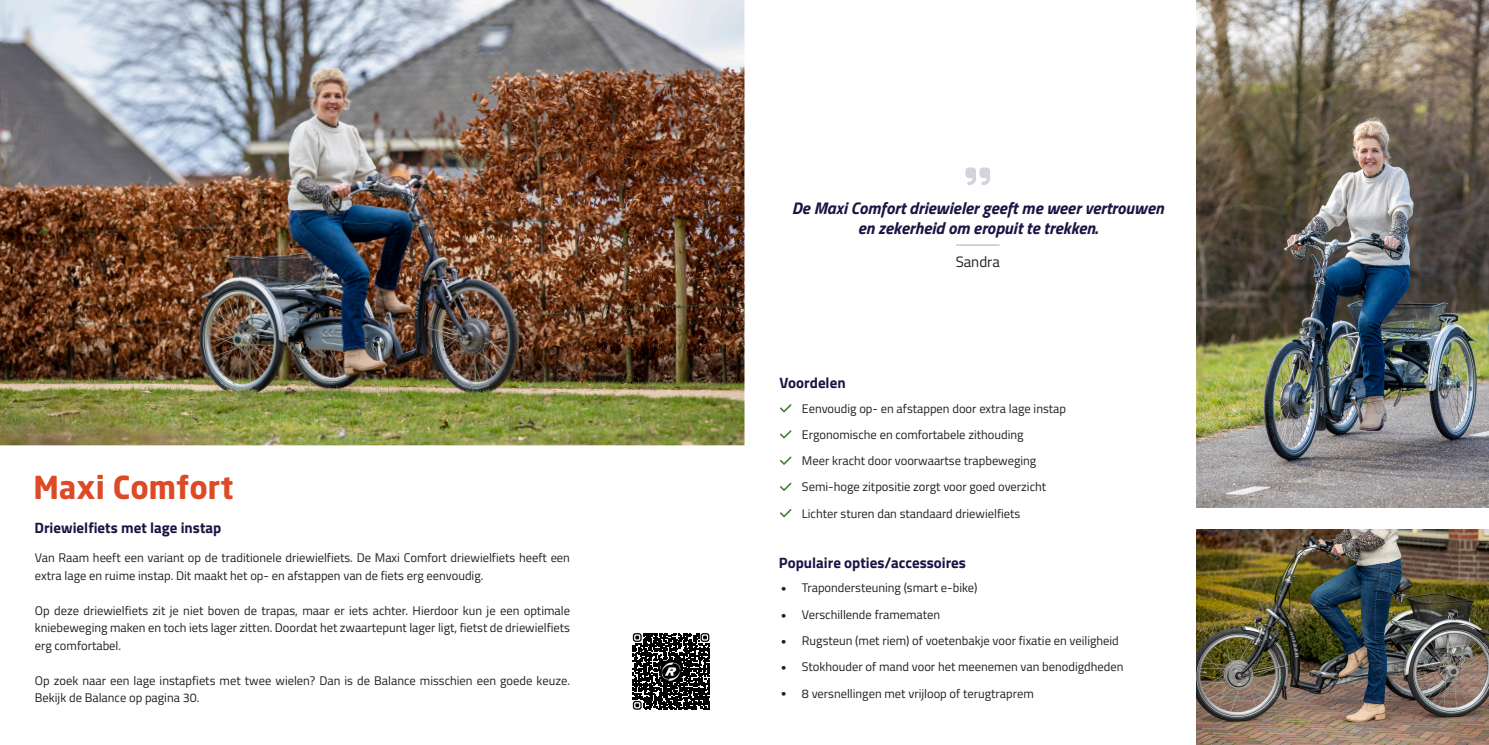
<style>
.page{position:relative;width:1489px;height:745px;background:#fff}
.page>*{position:absolute;margin:0;border:0;box-sizing:border-box;transform-origin:0 0}
.Titel{font:700 31.25px "Neo Sans VR";color:#dc4a26}
.Citaat{font:italic 700 16.88px "Titillium Web";color:#1d1344}
.Tussenkopje{font:700 15px "Titillium Web";color:#1d1344}
.Citaat-2{font:15px "Titillium Web";color:#231f20}
.Gewone_tekst{font:12.5px/17.5px "Titillium Web";color:#231f20}
.Voordelen_en_opties{font:12.5px "Titillium Web";color:#231f20}
</style>
<div class="page">
<img style="left:1196px;top:529px;width:292px;height:215px">
<img style="left:0;top:0;width:744px;height:445px">
<img style="left:1196px;top:0;width:292px;height:507px">
<svg style="left:780px;top:404px;width:11px;height:8px"></svg>
<svg style="left:780px;top:430px;width:11px;height:8px"></svg>
<svg style="left:780px;top:456px;width:11px;height:8px"></svg>
<svg style="left:780px;top:482px;width:11px;height:8px"></svg>
<svg style="left:780px;top:509px;width:11px;height:8px"></svg>
<svg style="left:965px;top:167px;width:25px;height:18px"></svg>
<hr style="left:955px;top:244px;width:44px;height:1px;background:#afa2be">
<svg style="left:632px;top:635px;width:78px;height:75px"></svg>
<svg style="left:633px;top:633px;width:76px;height:76px"></svg>
<p class="Titel" style="left:33px;top:474px;width:201px">Maxi Comfort</p>
<p class="Tussenkopje" style="left:34px;top:516px;width:188px">Driewielfiets met lage instap</p>
<p class="Gewone_tekst" style="left:35px;top:548px;width:536px">Van Raam heeft een variant op de traditionele driewielfiets. De Maxi Comfort driewielfiets heeft een extra lage en ruime instap. Dit maakt het op- en afstappen van de fiets erg eenvoudig.</p>
<p class="Gewone_tekst" style="left:35px;top:600px;width:536px;text-align:justify">Op deze driewielfiets zit je niet boven de trapas, maar er iets achter. Hierdoor kun je een optimale kniebeweging maken en toch iets lager zitten. Doordat het zwaartepunt lager ligt, fietst de driewielfiets erg comfortabel.</p>
<p class="Gewone_tekst" style="left:35px;top:670px;width:536px">Op zoek naar een lage instapfiets met twee wielen? Dan is de Balance misschien een goede keuze.<br>Bekijk de Balance op pagina 30.</p>
<p class="Citaat" style="left:791px;top:194px;width:373px">De Maxi Comfort driewieler geeft me weer vertrouwen</p>
<p class="Citaat" style="left:857px;top:214px;width:241px">en zekerheid om eropuit te trekken.</p>
<p class="Citaat-2" style="left:955px;top:250px;width:46px">Sandra</p>
<p class="Tussenkopje" style="left:779px;top:371px;width:68px">Voordelen</p>
<p class="Voordelen_en_opties" style="left:801px;top:399px;width:266px">Eenvoudig op- en afstappen door extra lage instap</p>
<p class="Voordelen_en_opties" style="left:801px;top:425px;width:223px">Ergonomische en comfortabele zithouding</p>
<p class="Voordelen_en_opties" style="left:801px;top:451px;width:236px">Meer kracht door voorwaartse trapbeweging</p>
<p class="Voordelen_en_opties" style="left:801px;top:477px;width:246px">Semi-hoge zitpositie zorgt voor goed overzicht</p>
<p class="Voordelen_en_opties" style="left:801px;top:504px;width:220px">Lichter sturen dan standaard driewielfiets</p>
<p class="Tussenkopje" style="left:778px;top:551px;width:189px">Populaire opties/accessoires</p>
<p class="Voordelen_en_opties" style="left:801px;top:578px;width:177px">Trapondersteuning (smart e-bike)</p>
<p class="Voordelen_en_opties" style="left:801px;top:604px;width:140px">Verschillende framematen</p>
<p class="Voordelen_en_opties" style="left:801px;top:631px;width:318px">Rugsteun (met riem) of voetenbakje voor fixatie en veiligheid</p>
<p class="Voordelen_en_opties" style="left:801px;top:657px;width:323px">Stokhouder of mand voor het meenemen van benodigdheden</p>
<p class="Voordelen_en_opties" style="left:801px;top:683px;width:233px">8 versnellingen met vrijloop of terugtraprem</p>
</div>
